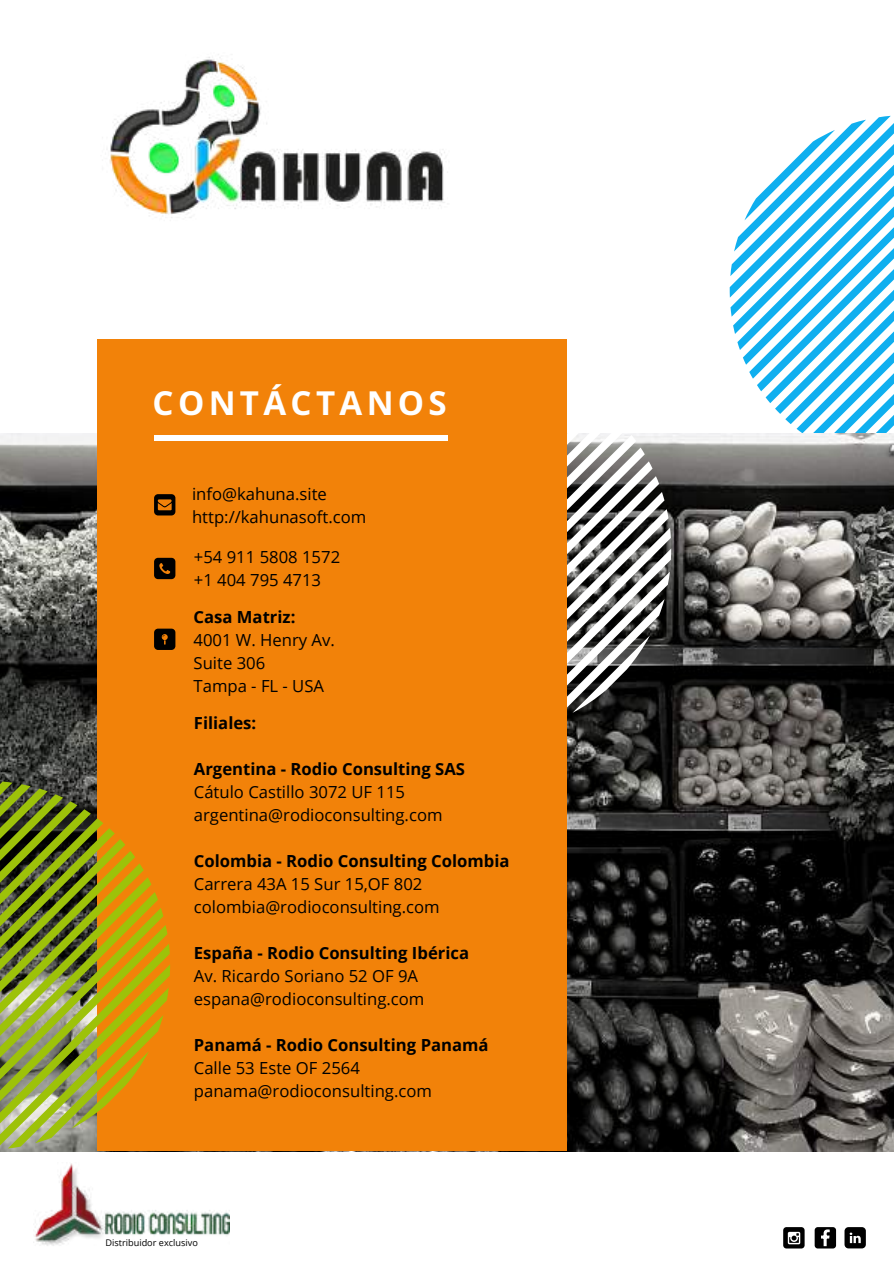
<style>
.page{position:relative;width:894px;height:1264px;background:#fff}
.page>*{position:absolute;margin:0;border:0;box-sizing:border-box;transform-origin:0 0}
.t1{font:700 33.15px "Open Sans Hebrew";letter-spacing:.13em;color:#fff}
.t2{font:16.65px/23px "Open Sans";color:#000}
.t3{font:700 16.65px "Open Sans";color:#000}
.t4{font:9.15px "Open Sans";color:#000}
</style>
<div class="page">
<svg style="left:729px;top:115px;width:164px;height:318px"></svg>
<img style="left:0;top:433px;width:893px;height:718px">
<svg style="left:566px;top:365px;width:105px;height:369px"></svg>
<div style="left:97px;top:339px;width:469px;height:811px;background:#f28209"></div>
<svg style="left:0;top:780px;width:170px;height:369px"></svg>
<img style="left:109px;top:54px;width:339px;height:164px">
<div style="left:154px;top:435px;width:293px;height:6px;background:#fff"></div>
<svg style="left:154px;top:628px;width:21px;height:22px"></svg>
<svg style="left:154px;top:494px;width:21px;height:21px"></svg>
<svg style="left:154px;top:558px;width:21px;height:21px"></svg>
<svg style="left:844px;top:1227px;width:21px;height:21px"></svg>
<svg style="left:814px;top:1227px;width:21px;height:21px"></svg>
<div style="left:783px;top:1227px;width:21px;height:21px;background:#000;border-radius:3px"></div>
<svg style="left:787px;top:1231px;width:13px;height:13px"></svg>
<img style="left:33px;top:1163px;width:196px;height:83px">
<h1 class="t1" style="left:152px;top:379px;width:296px">CONTÁCTANOS</h1>
<p class="t2" style="left:192px;top:481px;width:176px">info@kahuna.site http://kahunasoft.com</p>
<p class="t2" style="left:194px;top:545px;width:148px">+54 911 5808 1572 +1 404 795 4713</p>
<p class="t3" style="left:193px;top:605px;width:103px">Casa Matriz:</p>
<p class="t2" style="left:193px;top:627px;width:143px">4001 W. Henry Av.<br>Suite 306<br>Tampa - FL - USA</p>
<p class="t3" style="left:194px;top:710px;width:64px">Filiales:</p>
<p class="t3" style="left:194px;top:756px;width:273px">Argentina - Rodio Consulting SAS</p>
<p class="t2" style="left:194px;top:779px;width:250px">Cátulo Castillo 3072 UF 115 argentina@rodioconsulting.com</p>
<p class="t3" style="left:194px;top:848px;width:317px">Colombia - Rodio Consulting Colombia</p>
<p class="t2" style="left:194px;top:871px;width:247px">Carrera 43A 15 Sur 15,OF 802 colombia@rodioconsulting.com</p>
<p class="t3" style="left:194px;top:940px;width:277px">España - Rodio Consulting Ibérica</p>
<p class="t2" style="left:194px;top:963px;width:232px">Av. Ricardo Soriano 52 OF 9A espana@rodioconsulting.com</p>
<p class="t3" style="left:194px;top:1032px;width:296px">Panamá - Rodio Consulting Panamá</p>
<p class="t2" style="left:194px;top:1055px;width:239px">Calle 53 Este OF 2564 panama@rodioconsulting.com</p>
<p class="t4" style="left:105px;top:1236px;width:94px">Distribuidor exclusivo</p>
</div>
